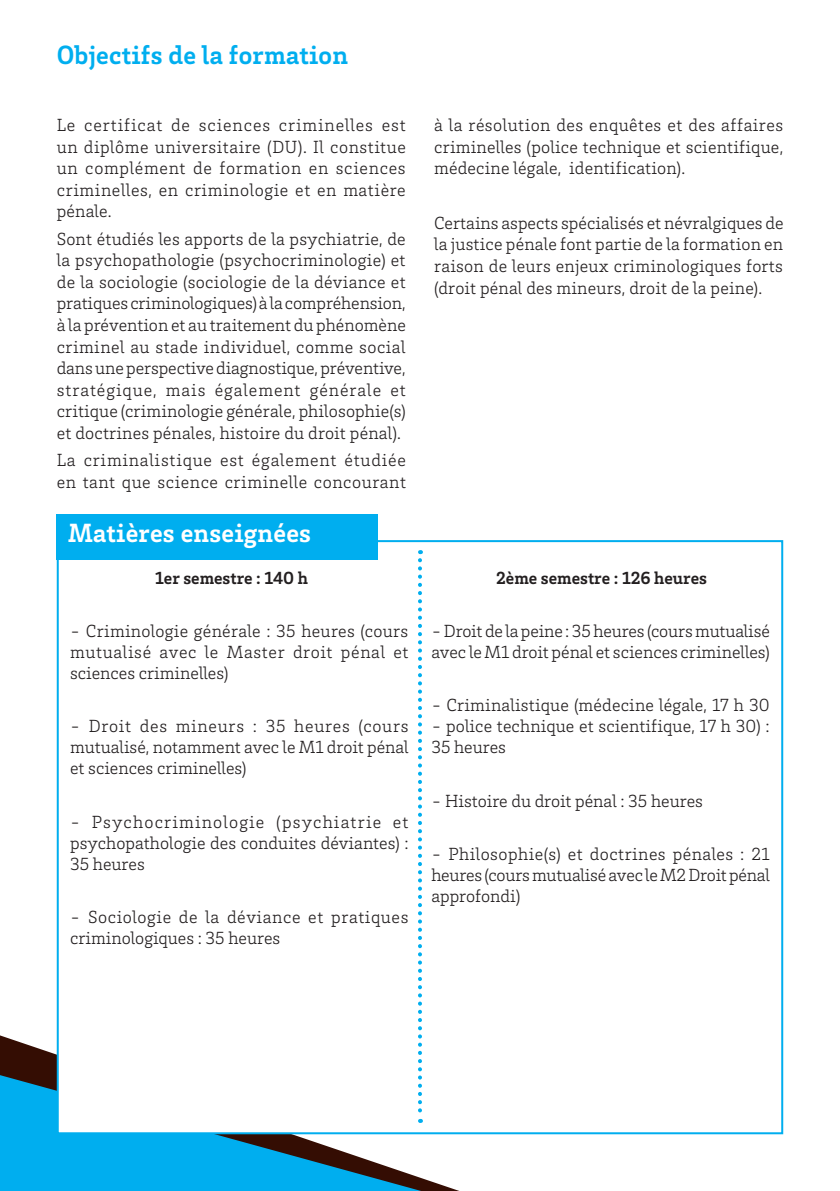
<style>
.page{position:relative;width:840px;height:1191px;background:#fff}
.page>*{position:absolute;margin:0;border:0;box-sizing:border-box;transform-origin:0 0}
._01_Titre_Bleu_13_5{font:700 27px "Brix Slab";letter-spacing:.01em;color:#00aeef}
._01_Titre_Blanc_13_5{font:700 27px "Brix Slab";letter-spacing:.01em;color:#fff}
._10_TEXTE_Light_9{font:300 18px/21.6px "Brix Slab";letter-spacing:.005em;color:#231f20;text-align:justify}
._10_TEXTE_Light_9-2{font:300 18px/21.6px "Brix Slab";letter-spacing:.04em;color:#231f20}
._10_TEXTE_Light_9-3{font:300 18px/21px "Brix Slab";letter-spacing:.03em;color:#231f20}
._10_TEXTE_Light_9-4{font:700 18px "Brix Slab";color:#231f20}
</style>
<div class="page">
<svg style="left:0;top:1035px;width:459px;height:156px"></svg>
<svg style="left:0;top:1075px;width:421px;height:116px;background:#20a2d3"></svg>
<div style="left:58px;top:541px;width:723px;height:592px;background:#fff"></div>
<div style="left:57px;top:514px;width:321px;height:46px;background:#00aeef"></div>
<svg style="left:418px;top:560px;width:4px;height:563px"></svg>
<p class="_01_Titre_Bleu_13_5" style="left:57px;top:37px;width:292px">Objectifs de la formation</p>
<p class="_10_TEXTE_Light_9" style="left:57px;top:113px;width:350px">Le certificat de sciences criminelles est un diplôme universitaire (DU). Il constitue un complément de formation en sciences criminelles, en criminologie et en matière pénale.</p>
<p class="_10_TEXTE_Light_9" style="left:57px;top:227px;width:350px">Sont étudiés les apports de la psychiatrie, de la psychopathologie (psychocriminologie) et de la sociologie (sociologie de la déviance et pratiques criminologiques) à la compréhension, à la prévention et au traitement du phénomène criminel au stade individuel, comme social dans une perspective diagnostique, préventive, stratégique, mais également générale et critique (criminologie générale, philosophie(s) et doctrines pénales, histoire du droit pénal).</p>
<p class="_10_TEXTE_Light_9-2" style="left:57px;top:449px;width:350px">La criminalistique est également étudiée en tant que science criminelle concourant</p>
<p class="_01_Titre_Blanc_13_5" style="left:68px;top:515px;width:244px">Matières enseignées</p>
<p class="_10_TEXTE_Light_9-4" style="left:155px;top:566px;width:154px">1er semestre : 140 h</p>
<p class="_10_TEXTE_Light_9" style="left:70px;top:619px;width:340px;line-height:21px">- Criminologie générale : 35 heures (cours mutualisé avec le Master droit pénal et sciences criminelles)</p>
<p class="_10_TEXTE_Light_9" style="left:70px;top:715px;width:340px;line-height:21px">- Droit des mineurs : 35 heures (cours mutualisé, notamment avec le M1 droit pénal et sciences criminelles)</p>
<p class="_10_TEXTE_Light_9" style="left:70px;top:810px;width:340px;line-height:21px">- Psychocriminologie (psychiatrie et psychopathologie des conduites déviantes) :<br>35 heures</p>
<p class="_10_TEXTE_Light_9-3" style="left:70px;top:905px;width:339px">- Sociologie de la déviance et pratiques criminologiques : 35 heures</p>
<p class="_10_TEXTE_Light_9" style="left:434px;top:113px;width:350px">à la résolution des enquêtes et des affaires criminelles (police technique et scientifique, médecine légale, identification).</p>
<p class="_10_TEXTE_Light_9" style="left:434px;top:211px;width:350px">Certains aspects spécialisés et névralgiques de la justice pénale font partie de la formation en raison de leurs enjeux criminologiques forts (droit pénal des mineurs, droit de la peine).</p>
<p class="_10_TEXTE_Light_9-4" style="left:496px;top:566px;width:212px">2ème semestre : 126 heures</p>
<p class="_10_TEXTE_Light_9" style="left:431px;top:619px;width:340px;line-height:21px">- Droit de la peine : 35 heures (cours mutualisé avec le M1 droit pénal et sciences criminelles)</p>
<p class="_10_TEXTE_Light_9" style="left:431px;top:694px;width:340px">- Criminalistique (médecine légale, 17 h 30</p>
<p class="_10_TEXTE_Light_9" style="left:431px;top:715px;width:339px;line-height:21px">- police technique et scientifique, 17 h 30) :<br>35 heures</p>
<p class="_10_TEXTE_Light_9" style="left:431px;top:789px;width:273px">- Histoire du droit pénal : 35 heures</p>
<p class="_10_TEXTE_Light_9" style="left:431px;top:842px;width:340px;line-height:21px">- Philosophie(s) et doctrines pénales : 21 heures (cours mutualisé avec le M2 Droit pénal approfondi)</p>
</div>
